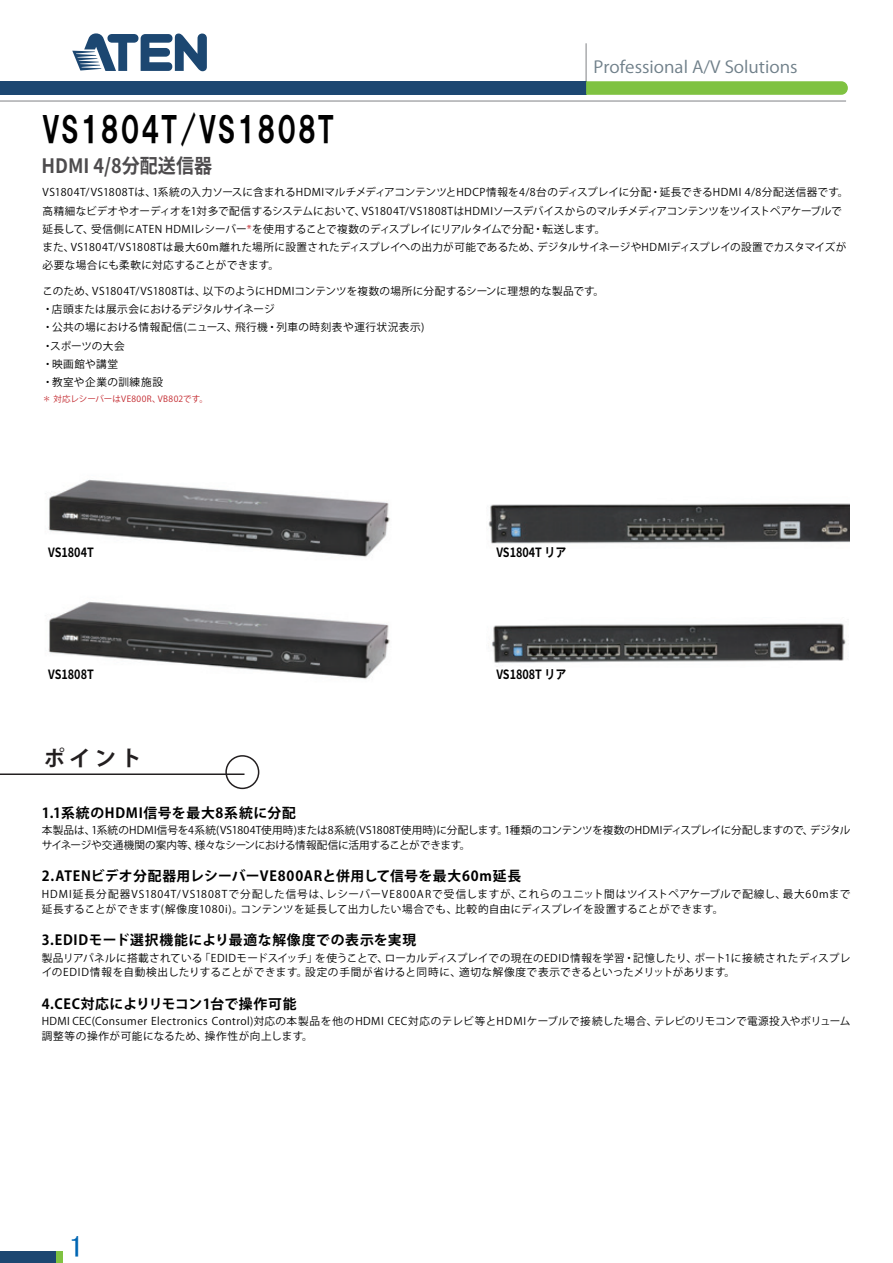
<style>
.page{position:relative;width:893px;height:1263px;background:#fff}
.page>*{position:absolute;margin:0;border:0;box-sizing:border-box;transform-origin:0 0}
.t1{font:35.1px "HGP Soei Kakugothic UB";letter-spacing:.05em;color:#010101;scale:.85 1}
.t2{font:30.3px "MS P Gothic";color:#0166b3}
.t3{font:700 21.3px "Koz Go Pro";color:#231f20}
.t4{font:700 19.95px "Source Han Sans JP";color:#4d4b4d;scale:.91 1}
.t5{font:16.5px "Koz Go Pr 6 N";color:#6f7f89;scale:1.06 1}
.t6{font:700 13.8px "Koz Go Pr 6 N";letter-spacing:.045em;color:#010101}
.t7{font:700 13.8px "Koz Go Pr 6 N";letter-spacing:.025em;color:#010101}
.t8{font:700 12.75px "Source Han Sans JP";color:#010101;scale:.85 1}
.t9{font:10.65px/18px "Koz Go Pr 6 N";letter-spacing:.02em;color:#010101}
.t10{font:10.65px/14.9px "Koz Go Pr 6 N";letter-spacing:.045em;color:#010101}
.t11{font:10.65px "Koz Go Pr 6 N";color:#010101}
.t12{font:10.65px "Koz Go Pr 6 N";letter-spacing:.05em;color:#010101}
.t13{font:10.65px "Koz Go Pr 6 N";letter-spacing:.095em;color:#010101}
.t14{font:10.65px "Koz Go Pr 6 N";letter-spacing:-.035em;color:#010101}
.t15{font:10.65px "Koz Go Pr 6 N";letter-spacing:-.005em;color:#010101}
.t16{font:10.65px "Koz Go Pr 6 N";letter-spacing:.075em;color:#010101}
.t17{font:10.65px "Koz Go Pr 6 N";letter-spacing:-.025em;color:#010101}
.t18{font:10.65px "Koz Go Pr 6 N";letter-spacing:-.04em;color:#010101}
.t19{font:10.65px/18px "Koz Go Pr 6 N";letter-spacing:.055em;color:#010101}
.t20{font:10.65px "Koz Go Pr 6 N";letter-spacing:.065em;color:#010101}
.t21{font:8.55px "Koz Go Pr 6 N";letter-spacing:.02em;color:#c2262c}
.s1{color:#c2262c}
.s2{font-family:"Koz Go Pro"}
</style>
<div class="page">
<hr style="left:586px;top:43px;width:1px;height:39px;background:#808285">
<div style="left:0;top:81px;width:586px;height:14px;background:#1c4771"></div>
<hr style="left:0;top:101px;width:846px;height:1px;background:#808285">
<svg style="left:586px;top:81px;width:262px;height:14px;background:#83c448"></svg>
<svg style="left:72px;top:33px;width:135px;height:38px"></svg>
<div style="left:45px;top:1251px;width:18px;height:12px;background:#7fc241"></div>
<div style="left:0;top:1251px;width:55px;height:12px;background:#1c4771"></div>
<img style="left:491px;top:623px;width:355px;height:44px">
<img style="left:488px;top:503px;width:361px;height:41px">
<div style="left:225px;top:755px;width:34px;height:34px;border:2px solid #231f20;border-radius:50%"></div>
<hr style="left:0;top:773px;width:244px;height:2px;background:#231f20">
<img style="left:48px;top:479px;width:342px;height:78px">
<img style="left:48px;top:601px;width:342px;height:78px">
<h1 class="t1" style="left:43px;top:112px;width:345px">VS1804 /T VS1808T</h1>
<h3 class="t4" style="left:41px;top:154px;width:189px">HDMI 4/8分配送信器</h3>
<h3 class="t5" style="left:593px;top:57px;width:194px">Professional A V/ Solutions</h3>
<p class="t9" style="left:152px;top:184px;width:698px">1系統の入力ソースに含まれるHDMIマルチメディアコンテンツとHDCP情報を4/8台のディスプレイに分配・延長できるHDMI 4/8分配送信器です。</p>
<p class="t12" style="left:43px;top:187px;width:115px">VS1804 /T VS1808Tは、</p>
<p class="t9" style="left:91px;top:202px;width:516px;text-indent:-49px">高精細なビデオやオーディオを1対多で配信するシステムにおいて、<br>受信側にATEN HDMIレシーバー<span class="s1">*</span>を使用することで複数のディスプレイにリアルタイムで分配・転送します。</p>
<p class="t11" style="left:362px;top:205px;width:481px">VS1804 /T VS1808TはHDMIソースデバイスからのマルチメディアコンテンツをツイストペアケーブルで</p>
<p class="t9" style="left:43px;top:220px;width:53px">延長して、</p>
<p class="t9" style="left:71px;top:238px;width:471px">VS1804 /T VS1808Tは最大60m離れた場所に設置されたディスプレイへの出力が可能であるため、</p>
<p class="t15" style="left:537px;top:241px;width:311px">デジタルサイネージやHDMIディスプレイの設置でカスタマイズが</p>
<p class="t9" style="left:43px;top:238px;width:238px">また、<br>必要な場合にも柔軟に対応することができます。</p>
<p class="t9" style="left:203px;top:283px;width:403px">以下のようにHDMIコンテンツを複数の場所に分配するシーンに理想的な製品です。</p>
<p class="t9" style="left:43px;top:283px;width:55px">このため、</p>
<p class="t9" style="left:43px;top:301px;width:234px">・店頭または展示会におけるデジタルサイネージ</p>
<p class="t10" style="left:235px;top:320px;width:191px">飛行機・列車の時刻表や運行状況表示(</p>
<p class="t12" style="left:92px;top:285px;width:115px">VS1804 /T VS1808Tは、</p>
<p class="t9" style="left:50px;top:319px;width:189px;text-indent:-8px">・公共の場における情報配信(ニュース、スポーツの大会</p>
<p class="t19" style="left:43px;top:337px;width:122px">・<br>・映画館や講堂<br>・教室や企業の訓練施設</p>
<p class="t21" style="left:158px;top:394px;width:52px">VB802です。</p>
<p class="t21" style="left:43px;top:394px;width:120px">＊対応レシーバーはVE800R、</p>
<p class="t8" style="left:48px;top:545px;width:55px">VS1804T</p>
<p class="t8" style="left:48px;top:667px;width:55px">VS1808T</p>
<h3 class="t3" style="left:44px;top:745px;width:99px">ポイント</h3>
<p class="t6" style="left:42px;top:805px;width:256px"><span class="s2">1.</span>1系統のHDMI信号を最大8系統に分配</p>
<p class="t8" style="left:496px;top:545px;width:84px">VS1804T リア</p>
<p class="t8" style="left:496px;top:667px;width:84px">VS1808T リア</p>
<p class="t14" style="left:504px;top:824px;width:311px">1種類のコンテンツを複数のHDMIディスプレイに分配しますので、</p>
<p class="t9" style="left:810px;top:821px;width:42px">デジタル</p>
<p class="t9" style="left:42px;top:821px;width:55px">本製品は、</p>
<p class="t9" style="left:91px;top:821px;width:418px">1系統のHDMI信号を4系統(VS1804T使用時)または8系統(VS1808T使用時)に分配します。</p>
<p class="t11" style="left:42px;top:839px;width:158px">サイネージや交通機関の案内等、</p>
<p class="t6" style="left:42px;top:869px;width:481px"><span class="s2">2.</span>ATENビデオ分配器用レシーバーVE800ARと併用して信号を最大60m延長</p>
<p class="t17" style="left:195px;top:839px;width:268px">様々なシーンにおける情報配信に活用することができます</p>
<p class="t9" style="left:460px;top:836px;width:12px">。</p>
<p class="t9" style="left:518px;top:885px;width:270px">これらのユニット間はツイストペアケーブルで配線し、</p>
<p class="t16" style="left:326px;top:888px;width:197px">レシーバーVE800ARで受信しますが、</p>
<p class="t13" style="left:42px;top:888px;width:290px">HDMI延長分配器VS1804 /T VS1808Tで分配した信号は、</p>
<p class="t16" style="left:783px;top:888px;width:69px">最大60mまで</p>
<p class="t9" style="left:455px;top:900px;width:270px">比較的自由にディスプレイを設置することができます。</p>
<p class="t10" style="left:42px;top:901px;width:203px">延長することができます(解像度1080i)。</p>
<p class="t6" style="left:42px;top:932px;width:376px"><span class="s2">3.</span>EDIDモード選択機能により最適な解像度での表示を実現</p>
<p class="t9" style="left:240px;top:900px;width:218px">コンテンツを延長して出力したい場合でも、</p>
<p class="t9" style="left:385px;top:949px;width:314px">ローカルディスプレイでの現在のEDID情報を学習・記憶したり、</p>
<p class="t9" style="left:694px;top:949px;width:158px">ポート1に接続されたディスプレ</p>
<p class="t9" style="left:42px;top:949px;width:162px">製品リアパネルに搭載されている</p>
<p class="t9" style="left:200px;top:949px;width:119px">「EDIDモードスイッチ」</p>
<p class="t9" style="left:315px;top:949px;width:74px">を使うことで、</p>
<p class="t10" style="left:42px;top:965px;width:267px">イのEDID情報を自動検出したりすることができます。</p>
<p class="t7" style="left:42px;top:996px;width:257px"><span class="s2">4.</span>CEC対応によりリモコン1台で操作可能</p>
<p class="t20" style="left:305px;top:966px;width:158px">設定の手間が省けると同時に、</p>
<p class="t9" style="left:459px;top:964px;width:278px">適切な解像度で表示できるといったメリットがあります。</p>
<p class="t10" style="left:205px;top:1014px;width:454px;text-indent:-163px">HDMI CEC(Consumer Electronics Control)対応の本製品を他のHDMI CEC対応のテレビ等とHDMIケーブルで接続した場合、操作性が向上します。</p>
<p class="t18" style="left:654px;top:1015px;width:198px">テレビのリモコンで電源投入やボリューム</p>
<p class="t10" style="left:42px;top:1029px;width:167px">調整等の操作が可能になるため、</p>
<h2 class="t2" style="left:69px;top:1231px;width:16px">1</h2>
</div>
